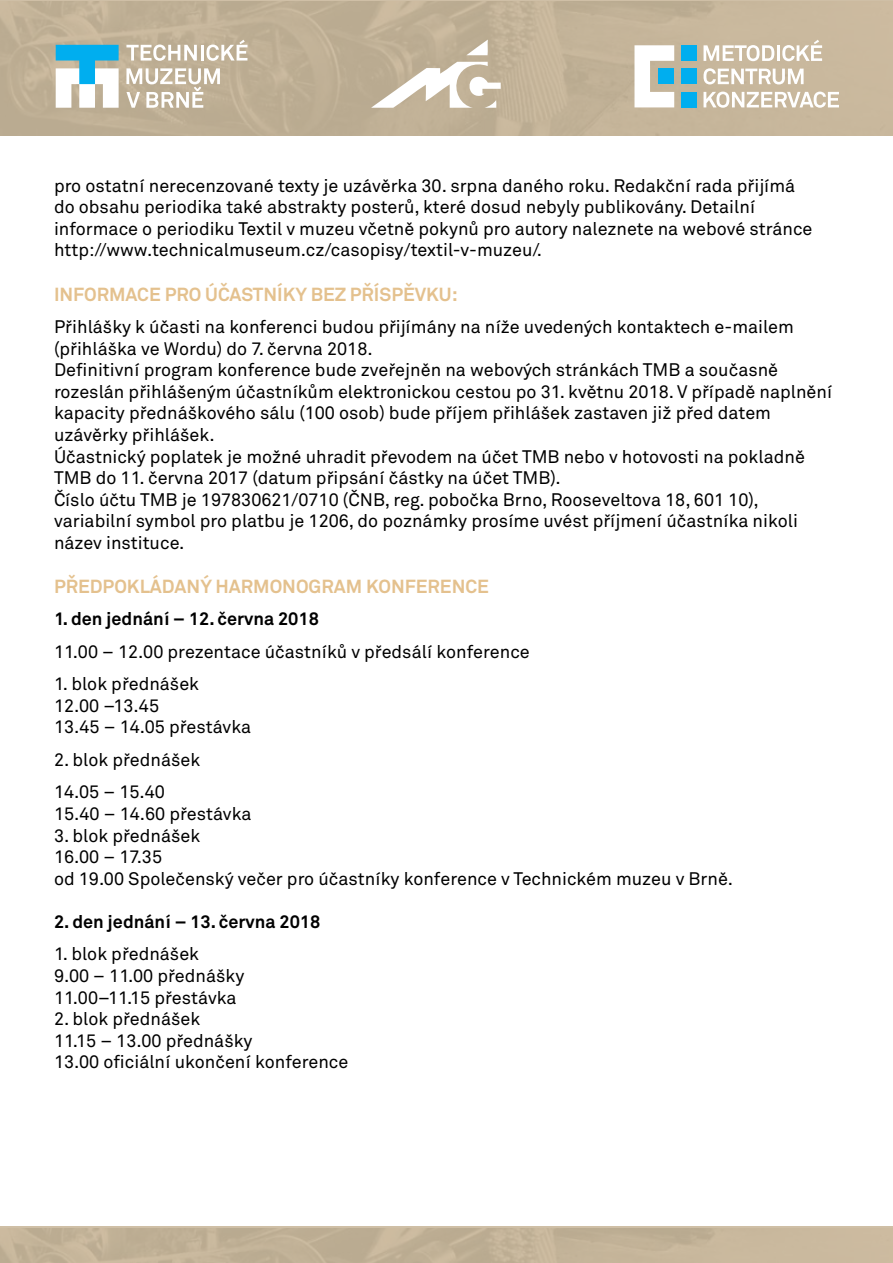
<style>
.page{position:relative;width:893px;height:1263px;background:#fff}
.page>*{position:absolute;margin:0;border:0;box-sizing:border-box;transform-origin:0 0}
.t1{font:700 18.75px "Akkurat CE";color:#e4c18e}
.t2{font:18px/21.6px "Akkurat CE";color:#000}
.t3{font:700 18px "Akkurat CE";color:#000}
</style>
<div class="page">
<div style="left:0;top:0;width:893px;height:135px;background:#c2b298"></div>
<svg style="left:126px;top:45px;width:71px;height:16px"></svg>
<hr style="left:201px;top:45px;width:3px;height:16px;background:#fff">
<svg style="left:206px;top:40px;width:41px;height:21px"></svg>
<svg style="left:126px;top:68px;width:94px;height:40px"></svg>
<svg style="left:56px;top:45px;width:63px;height:63px"></svg>
<svg style="left:371px;top:61px;width:130px;height:47px"></svg>
<svg style="left:467px;top:40px;width:21px;height:15px"></svg>
<svg style="left:634px;top:45px;width:40px;height:62px"></svg>
<div style="left:681px;top:92px;width:16px;height:15px;background:#00aeef"></div>
<div style="left:681px;top:45px;width:16px;height:16px;background:#00aeef"></div>
<div style="left:659px;top:69px;width:15px;height:15px;background:#00aeef"></div>
<div style="left:681px;top:69px;width:16px;height:15px;background:#00aeef"></div>
<svg style="left:703px;top:45px;width:71px;height:16px"></svg>
<hr style="left:777px;top:45px;width:3px;height:16px;background:#fff">
<svg style="left:782px;top:40px;width:40px;height:21px"></svg>
<svg style="left:703px;top:68px;width:101px;height:16px"></svg>
<svg style="left:703px;top:92px;width:136px;height:16px"></svg>
<div style="left:0;top:1227px;width:893px;height:36px;background:#c3b398"></div>
<p class="t2" style="left:54px;top:175px;width:760px">pro ostatní nerecenzované texty je uzávěrka 30. srpna daného roku. Redakční rada přijímá do obsahu periodika také abstrakty posterů, které dosud nebyly publikovány. Detailní informace o periodiku Textil v muzeu včetně pokynů pro autory naleznete na webové stránce http://www.technicalmuseum.cz/casopisy/textil-v-muzeu/.</p>
<p class="t1" style="left:54px;top:282px;width:405px">INFORMACE PRO ÚČASTNÍKY BEZ PŘÍSPĚVKU:</p>
<p class="t2" style="left:54px;top:316px;width:780px">Přihlášky k účasti na konferenci budou přijímány na níže uvedených kontaktech e-mailem (přihláška ve Wordu) do 7. června 2018.<br>Definitivní program konference bude zveřejněn na webových stránkách TMB a současně rozeslán přihlášeným účastníkům elektronickou cestou po 31. květnu 2018. V případě naplnění kapacity přednáškového sálu (100 osob) bude příjem přihlášek zastaven již před datem uzávěrky přihlášek.<br>Účastnický poplatek je možné uhradit převodem na účet TMB nebo v hotovosti na pokladně TMB do 11. června 2017 (datum připsání částky na účet TMB).<br>Číslo účtu TMB je 197830621/0710 (ČNB, reg. pobočka Brno, Rooseveltova 18, 601 10), variabilní symbol pro platbu je 1206, do poznámky prosíme uvést příjmení účastníka nikoli název instituce.</p>
<p class="t1" style="left:54px;top:575px;width:436px">PŘEDPOKLÁDANÝ HARMONOGRAM KONFERENCE</p>
<p class="t3" style="left:54px;top:608px;width:267px">1. den jednání – 12. června 2018</p>
<p class="t2" style="left:54px;top:641px;width:477px">11.00 – 12.00 prezentace účastníků v předsálí konference</p>
<p class="t2" style="left:54px;top:674px;width:199px">1. blok přednášek<br>12.00 –13.45<br>13.45 – 14.05 přestávka</p>
<p class="t2" style="left:54px;top:744px;width:148px;line-height:32.4px">2. blok přednášek<br>14.05 – 15.40</p>
<p class="t2" style="left:54px;top:803px;width:199px">15.40 – 14.60 přestávka</p>
<p class="t2" style="left:54px;top:825px;width:680px">3. blok přednášek<br>16.00 – 17.35<br>od 19.00 Společenský večer pro účastníky konference v Technickém muzeu v Brně.</p>
<p class="t3" style="left:54px;top:910px;width:268px">2. den jednání – 13. června 2018</p>
<p class="t2" style="left:54px;top:944px;width:192px">1. blok přednášek<br>9.00 – 11.00 přednášky<br>11.00–11.15 přestávka</p>
<p class="t2" style="left:54px;top:1008px;width:296px">2. blok přednášek<br>11.15 – 13.00 přednášky<br>13.00 oficiální ukončení konference</p>
</div>
